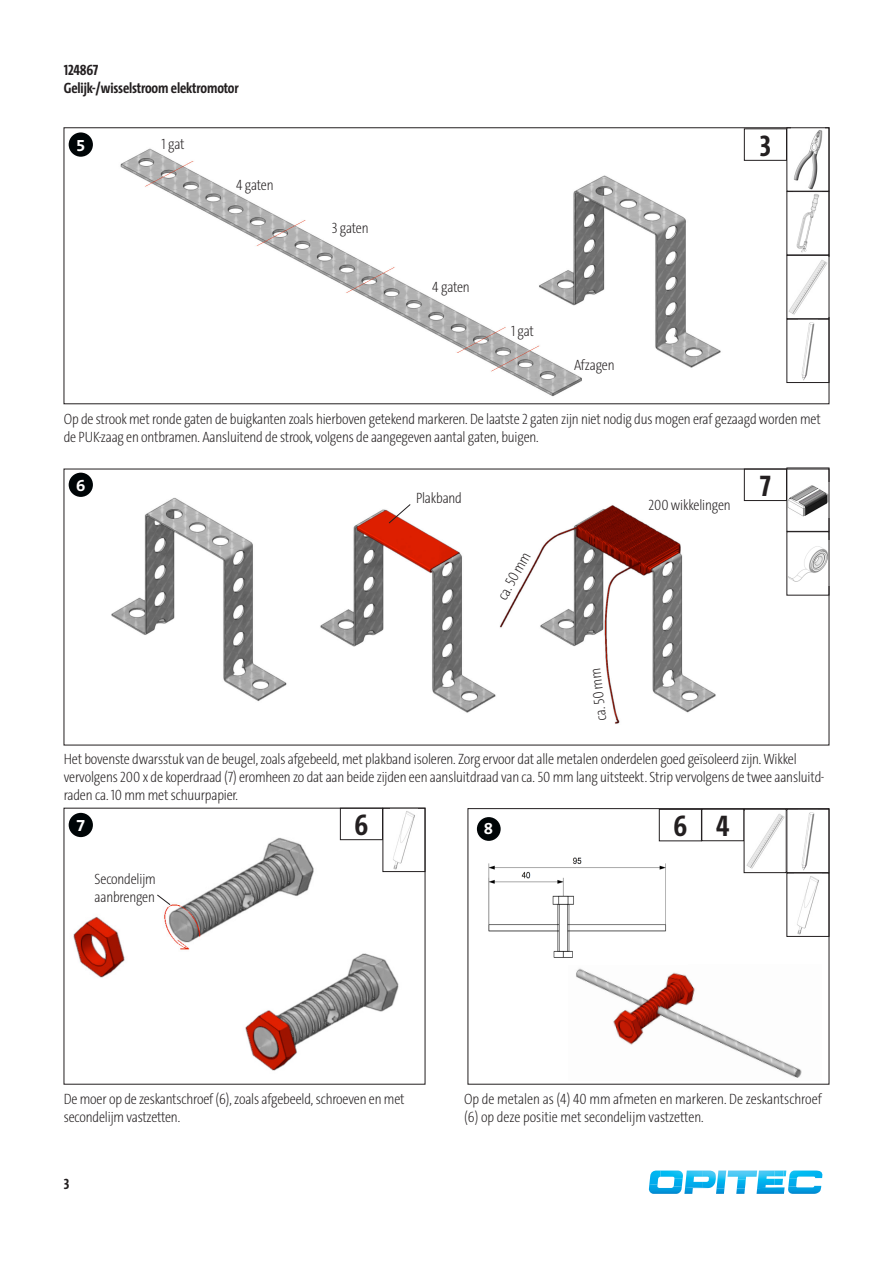
<style>
.page{position:relative;width:893px;height:1263px;background:#fff}
.page>*{position:absolute;margin:0;border:0;box-sizing:border-box;transform-origin:0 0}
.Anleitungstext-Inhal{font:700 30px "The Sans Cd LF7";color:#231f20}
.t1{font:700 16.8px "The Sans B W7";color:#fff}
.Anleitungstext-Inhal-2{font:200 15px/18px "The Sans Cd LF2";letter-spacing:-.01em;color:#231f20}
.Anleitung-Info{font:200 15px/18px "The Sans Cd LF2";color:#231f20}
.Anleitungstext-Inhal-3{font:700 15px "The Sans Cd LF7";letter-spacing:-.01em;color:#231f20}
</style>
<div class="page">
<svg style="left:648px;top:1170px;width:175px;height:24px"></svg>
<img style="left:73px;top:810px;width:273px;height:168px">
<img style="left:120px;top:130px;width:624px;height:267px">
<img style="left:793px;top:130px;width:30px;height:59px">
<div style="left:744px;top:129px;width:43px;height:32px;border:1px solid #231f20"></div>
<img style="left:796px;top:194px;width:24px;height:59px">
<img style="left:789px;top:260px;width:38px;height:55px">
<div style="left:787px;top:255px;width:42px;height:64px;border:1px solid #231f20"></div>
<img style="left:801px;top:322px;width:14px;height:59px">
<img style="left:111px;top:471px;width:633px;height:253px">
<div style="left:68px;top:472px;width:26px;height:26px;background:#000507;border-radius:50%"></div>
<div style="left:67px;top:471px;width:28px;height:28px;border:2px solid #fff;border-radius:50%"></div>
<img style="left:789px;top:485px;width:38px;height:32px">
<img style="left:789px;top:546px;width:38px;height:36px">
<div style="left:744px;top:469px;width:43px;height:32px;border:1px solid #231f20"></div>
<svg style="left:389px;top:504px;width:22px;height:19px"></svg>
<svg style="left:157px;top:894px;width:14px;height:11px"></svg>
<div style="left:468px;top:808px;width:361px;height:276px;border:1px solid #231f20"></div>
<div style="left:476px;top:816px;width:25px;height:26px;background:#000507;border-radius:50%"></div>
<div style="left:475px;top:815px;width:27px;height:27px;border:2px solid #fff;border-radius:50%"></div>
<img style="left:576px;top:968px;width:226px;height:110px">
<img style="left:488px;top:857px;width:178px;height:101px">
<div style="left:702px;top:809px;width:42px;height:32px;border:1px solid #231f20"></div>
<div style="left:659px;top:809px;width:43px;height:32px;border:1px solid #231f20"></div>
<div style="left:68px;top:132px;width:26px;height:26px;background:#000507;border-radius:50%"></div>
<div style="left:67px;top:131px;width:28px;height:27px;border:2px solid #fff;border-radius:50%"></div>
<div style="left:68px;top:812px;width:26px;height:26px;background:#000507;border-radius:50%"></div>
<div style="left:67px;top:811px;width:28px;height:28px;border:2px solid #fff;border-radius:50%"></div>
<div style="left:340px;top:808px;width:43px;height:32px;border:1px solid #231f20"></div>
<img style="left:229px;top:946px;width:170px;height:125px">
<img style="left:393px;top:811px;width:22px;height:59px">
<img style="left:801px;top:812px;width:14px;height:59px">
<div style="left:787px;top:809px;width:42px;height:64px;border:1px solid #231f20"></div>
<img style="left:746px;top:813px;width:38px;height:56px">
<div style="left:744px;top:809px;width:42px;height:64px;border:1px solid #231f20"></div>
<img style="left:797px;top:876px;width:22px;height:58px">
<p class="Anleitungstext-Inhal-3" style="left:64px;top:60px;width:36px">124867</p>
<p class="Anleitungstext-Inhal-3" style="left:64px;top:78px;width:177px">Gelijk-/wisselstroom elektromotor</p>
<p class="t1" style="left:76px;top:134px;width:11px">5</p>
<p class="Anleitungstext-Inhal-2" style="left:162px;top:135px;width:24px">1 gat</p>
<p class="Anleitungstext-Inhal-2" style="left:236px;top:176px;width:39px">4 gaten</p>
<p class="Anleitungstext-Inhal-2" style="left:332px;top:219px;width:38px">3 gaten</p>
<p class="Anleitungstext-Inhal-2" style="left:432px;top:277px;width:39px">4 gaten</p>
<p class="Anleitungstext-Inhal-2" style="left:511px;top:321px;width:24px">1 gat</p>
<p class="Anleitungstext-Inhal-2" style="left:574px;top:355px;width:42px">Afzagen</p>
<p class="Anleitungstext-Inhal" style="left:760px;top:126px;width:13px">3</p>
<p class="Anleitungstext-Inhal-2" style="left:64px;top:409px;width:758px">Op de strook met ronde gaten de buigkanten zoals hierboven getekend markeren. De laatste 2 gaten zijn niet nodig dus mogen eraf gezaagd worden met de PUK-zaag en ontbramen. Aansluitend de strook, volgens de aangegeven aantal gaten, buigen.</p>
<p class="t1" style="left:76px;top:475px;width:11px">6</p>
<p class="Anleitungstext-Inhal" style="left:760px;top:467px;width:13px">7</p>
<p class="Anleitungstext-Inhal-2" style="left:416px;top:489px;width:47px">Plakband</p>
<p class="Anleitungstext-Inhal-2" style="left:648px;top:495px;width:84px">200 wikkelingen</p>
<p class="Anleitungstext-Inhal-2" style="left:493px;top:594px;width:54px;rotate:-61deg">ca. 50 mm</p>
<p class="Anleitungstext-Inhal-2" style="left:592px;top:721px;width:54px;rotate:-97deg">ca. 50 mm</p>
<p class="Anleitungstext-Inhal-2" style="left:64px;top:749px;width:761px">Het bovenste dwarsstuk van de beugel, zoals afgebeeld, met plakband isoleren. Zorg ervoor dat alle metalen onderdelen goed geïsoleerd zijn. Wikkel vervolgens 200 x de koperdraad (7) eromheen zo dat aan beide zijden een aansluitdraad van ca. 50 mm lang uitsteekt. Strip vervolgens de twee aansluitd&shy;raden ca. 10 mm met schuurpapier.</p>
<p class="t1" style="left:76px;top:815px;width:11px">7</p>
<p class="Anleitungstext-Inhal" style="left:354px;top:806px;width:15px">6</p>
<p class="t1" style="left:484px;top:818px;width:11px">8</p>
<p class="Anleitungstext-Inhal" style="left:673px;top:807px;width:15px">6</p>
<p class="Anleitungstext-Inhal" style="left:716px;top:807px;width:15px">4</p>
<p class="Anleitungstext-Inhal-2" style="left:95px;top:869px;width:63px">Secondelijm</p>
<p class="Anleitungstext-Inhal-2" style="left:95px;top:887px;width:62px">aanbrengen</p>
<p class="Anleitungstext-Inhal-2" style="left:64px;top:1089px;width:342px">De moer op de zeskantschroef (6), zoals afgebeeld, schroeven en met secondelijm vastzetten.</p>
<p class="Anleitung-Info" style="left:464px;top:1089px;width:359px">Op de metalen as (4) 40 mm afmeten en markeren. De zeskantschroef (6) op deze positie met secondelijm vastzetten.</p>
<p class="Anleitungstext-Inhal-3" style="left:64px;top:1174px;width:7px">3</p>
</div>
